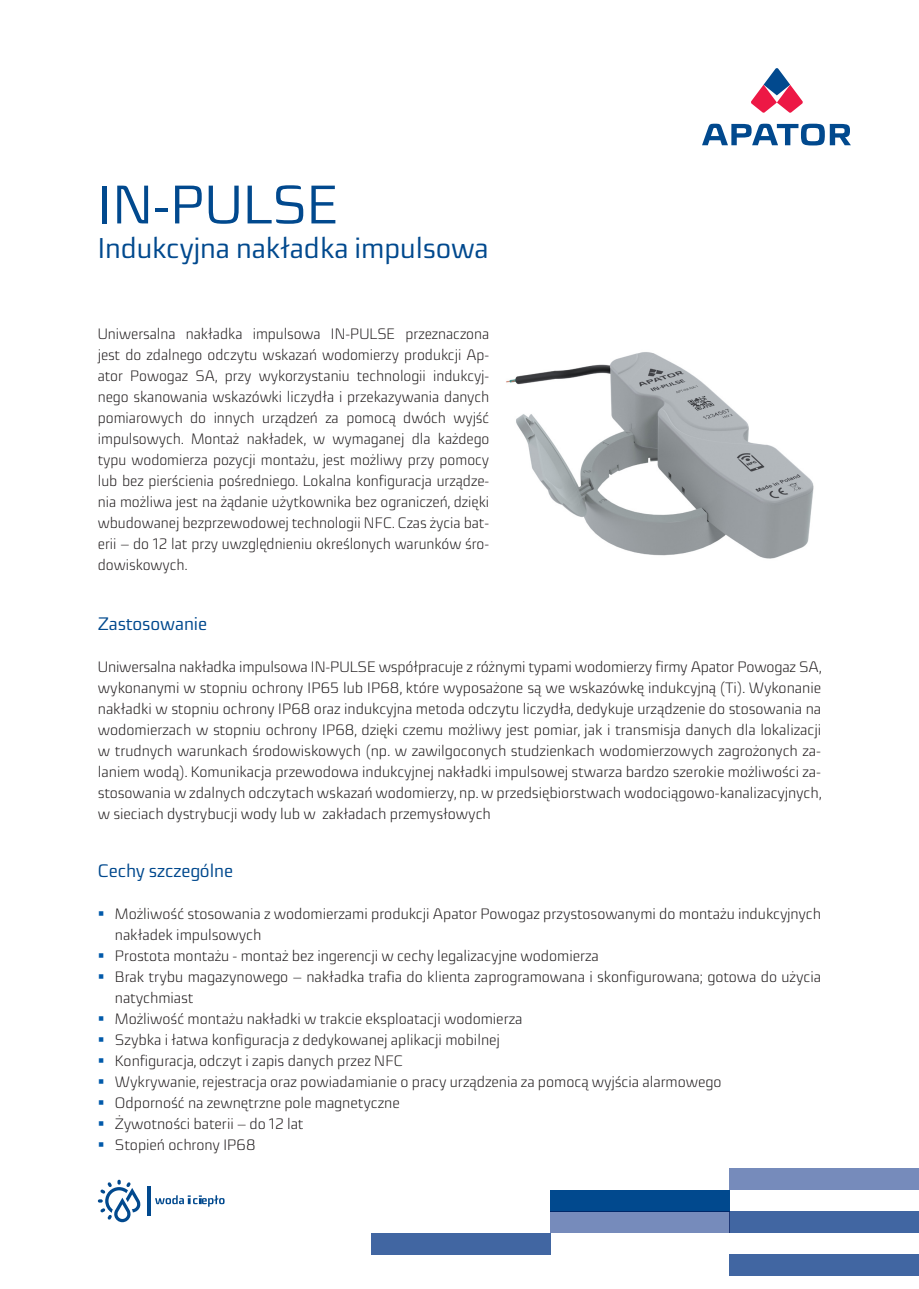
<style>
.page{position:relative;width:919px;height:1289px;background:#fff}
.page>*{position:absolute;margin:0;border:0;box-sizing:border-box;transform-origin:0 0}
._02_Tekst{font:54px "Sica";color:#01498e}
._02_Tekst-2{font:28.5px "Sica";color:#01498e}
._02_Tekst-3{font:18px "Sica";letter-spacing:-.005em;color:#01498e}
._02_Tekst-4{font:300 15px/21px "Sica";color:#231f20;text-align:justify}
</style>
<div class="page">
<div style="left:729px;top:1254px;width:189px;height:22px;background:#4166a2"></div>
<div style="left:729px;top:1211px;width:189px;height:22px;background:#4166a2"></div>
<div style="left:371px;top:1233px;width:179px;height:21px;background:#4166a2"></div>
<div style="left:550px;top:1190px;width:179px;height:21px;background:#01498e"></div>
<div style="left:729px;top:1168px;width:189px;height:22px;background:#768bbb"></div>
<svg style="left:751px;top:68px;width:52px;height:45px"></svg>
<svg style="left:702px;top:124px;width:148px;height:21px"></svg>
<div style="left:550px;top:1211px;width:179px;height:22px;background:#768bbb"></div>
<svg style="left:98px;top:1179px;width:43px;height:43px"></svg>
<hr style="left:147px;top:1186px;width:3px;height:29px;background:#01498e">
<svg style="left:155px;top:1195px;width:69px;height:11px"></svg>
<img style="left:506px;top:352px;width:308px;height:207px">
<p class="_02_Tekst" style="left:98px;top:165px;width:241px">IN-PULSE</p>
<p class="_02_Tekst-2" style="left:98px;top:227px;width:392px">Indukcyjna nakładka impulsowa</p>
<p class="_02_Tekst-4" style="left:98px;top:323px;width:393px">Uniwersalna nakładka impulsowa IN-PULSE przeznaczona jest do zdalnego odczytu wskazań wodomierzy produkcji Ap&shy;ator Powogaz SA, przy wykorzystaniu technologii indukcyj&shy;nego skanowania wskazówki liczydła i przekazywania danych pomiarowych do innych urządzeń za pomocą dwóch wyjść impulsowych. Montaż nakładek, w wymaganej dla każdego typu wodomierza pozycji montażu, jest możliwy przy pomocy lub bez pierścienia pośredniego. Lokalna konfiguracja urządze&shy;nia możliwa jest na żądanie użytkownika bez ograniczeń, dzięki wbudowanej bezprzewodowej technologii NFC. Czas życia bat&shy;erii – do 12 lat przy uwzględnieniu określonych warunków śro&shy;dowiskowych.</p>
<p class="_02_Tekst-3" style="left:98px;top:610px;width:111px">Zastosowanie</p>
<p class="_02_Tekst-4" style="left:98px;top:655px;width:725px">Uniwersalna nakładka impulsowa IN-PULSE współpracuje z różnymi typami wodomierzy firmy Apator Powogaz SA, wykonanymi w stopniu ochrony IP65 lub IP68, które wyposażone są we wskazówkę indukcyjną (Ti). Wykonanie nakładki w stopniu ochrony IP68 oraz indukcyjna metoda odczytu liczydła, dedykuje urządzenie do stosowania na wodomierzach w stopniu ochrony IP68, dzięki czemu możliwy jest pomiar, jak i transmisja danych dla lokalizacji w trudnych warunkach środowiskowych (np. w zawilgoconych studzienkach wodomierzowych zagrożonych za&shy;laniem wodą). Komunikacja przewodowa indukcyjnej nakładki impulsowej stwarza bardzo szerokie możliwości za&shy;stosowania w zdalnych odczytach wskazań wodomierzy, np. w przedsiębiorstwach wodociągowo-kanalizacyjnych, w sieciach dystrybucji wody lub w zakładach przemysłowych</p>
<p class="_02_Tekst-3" style="left:98px;top:857px;width:137px">Cechy szczególne</p>
<p class="_02_Tekst-4" style="left:115px;top:903px;width:707px">Możliwość stosowania z wodomierzami produkcji Apator Powogaz przystosowanymi do montażu indukcyjnych nakładek impulsowych</p>
<p class="_02_Tekst-4" style="left:115px;top:945px;width:485px">Prostota montażu - montaż bez ingerencji w cechy legalizacyjne wodomierza</p>
<p class="_02_Tekst-4" style="left:115px;top:966px;width:707px">Brak trybu magazynowego – nakładka trafia do klienta zaprogramowana i skonfigurowana; gotowa do użycia natychmiast</p>
<p class="_02_Tekst-4" style="left:115px;top:1008px;width:409px">Możliwość montażu nakładki w trakcie eksploatacji wodomierza</p>
<p class="_02_Tekst-4" style="left:115px;top:1029px;width:386px">Szybka i łatwa konfiguracja z dedykowanej aplikacji mobilnej</p>
<p class="_02_Tekst-4" style="left:115px;top:1050px;width:289px">Konfiguracja, odczyt i zapis danych przez NFC</p>
<p class="_02_Tekst-4" style="left:115px;top:1071px;width:608px">Wykrywanie, rejestracja oraz powiadamianie o pracy urządzenia za pomocą wyjścia alarmowego</p>
<p class="_02_Tekst-4" style="left:115px;top:1092px;width:286px">Odporność na zewnętrzne pole magnetyczne</p>
<p class="_02_Tekst-4" style="left:115px;top:1113px;width:190px">Żywotności baterii – do 12 lat</p>
<p class="_02_Tekst-4" style="left:115px;top:1134px;width:142px">Stopień ochrony IP68</p>
</div>
